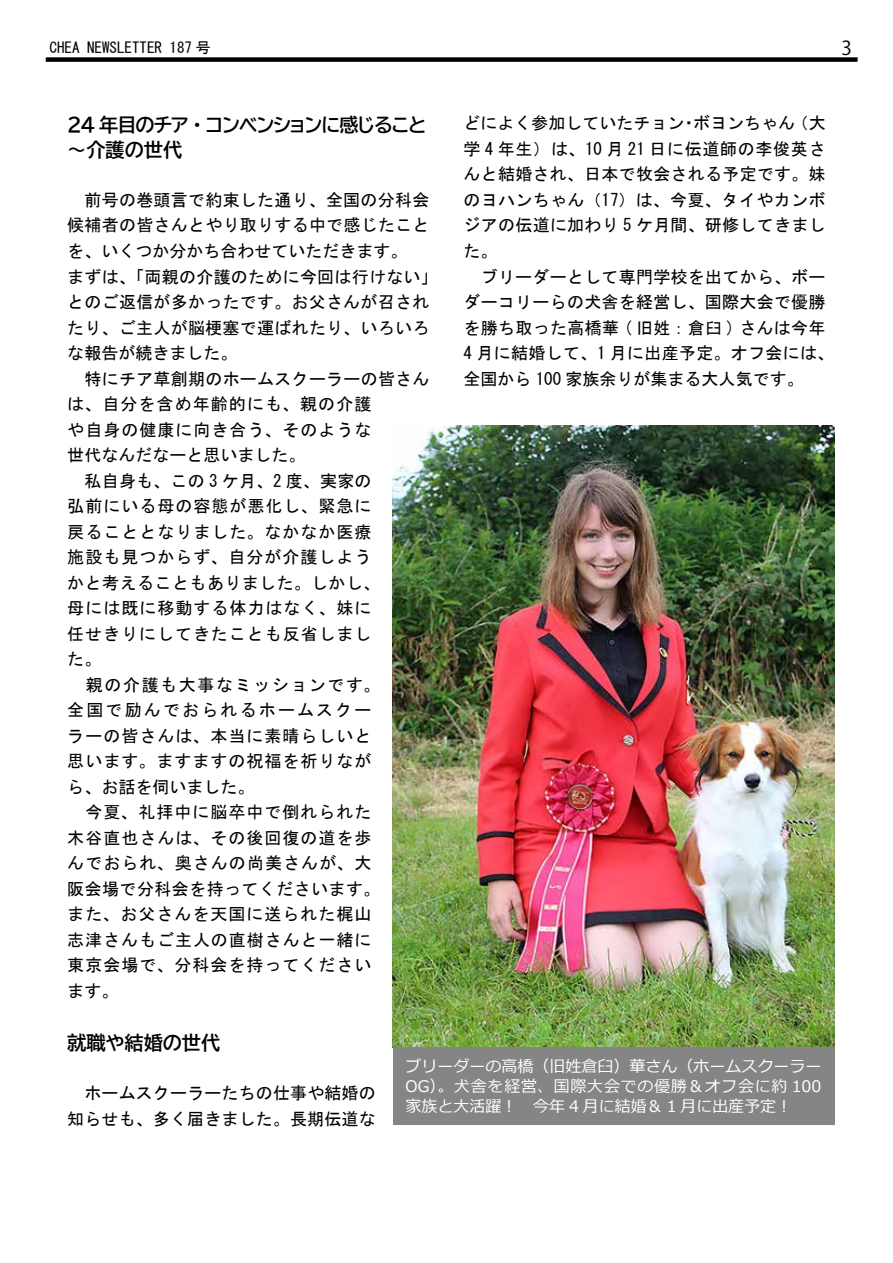
<style>
.page{position:relative;width:893px;height:1263px;background:#fff}
.page>*{position:absolute;margin:0;border:0;box-sizing:border-box;transform-origin:0 0}
.t1{font:19.2px/25.5px "BIZ UDP Gothic Bold";letter-spacing:-.05em;color:#000}
.t2{font:19.2px "BIZ UDP Gothic Bold";color:#000}
.t3{font:19.2px "Koz Go Pr 6 N";color:#000}
.t4{font:16.95px/25.5px "MS Gothic";letter-spacing:.055em;color:#000}
.t5{font:16.95px/25.5px "MS Gothic";letter-spacing:.02em;color:#000}
.t6{font:15.9px/20.2px "Meiryo";letter-spacing:.005em;color:#fff;text-align:justify}
.t7{font:15px "MS Gothic";color:#000}
</style>
<div class="page">
<div style="left:46px;top:57px;width:812px;height:5px;background:#000"></div>
<img style="left:393px;top:425px;width:441px;height:622px">
<div style="left:393px;top:1047px;width:441px;height:78px;background:#858585"></div>
<p class="t7" style="left:50px;top:41px;width:163px">CHEA NEWSLETTER 187 号</p>
<p class="t3" style="left:841px;top:37px;width:12px">3</p>
<p class="t1" style="left:67px;top:112px;width:361px">24 年目のチア・コンベンションに感じること～介護の世代</p>
<p class="t4" style="left:67px;top:187px;width:372px">　前号の巻頭言で約束した通り、全国の分科会候補者の皆さんとやり取りする中で感じたことを、いくつか分かち合わせていただきます。<br>まずは、「両親の介護のために今回は行けない」とのご返信が多かったです。お父さんが召されたり、ご主人が脳梗塞で運ばれたり、いろいろな報告が続きました。<br>　特にチア草創期のホームスクーラーの皆さんは、自分を含め年齢的にも、親の介護<br>や自身の健康に向き合う、そのような<br>世代なんだなーと思いました。<br>　私自身も、この 3 ケ月、2 度、実家の<br>弘前にいる母の容態が悪化し、緊急に<br>戻ることとなりました。なかなか医療<br>施設も見つからず、自分が介護しよう<br>かと考えることもありました。しかし、<br>母には既に移動する体力はなく、妹に<br>任せきりにしてきたことも反省しまし<br>た。<br>　親の介護も大事なミッションです。<br>全国で励んでおられるホームスクー<br>ラーの皆さんは、本当に素晴らしいと<br>思います。ますますの祝福を祈りなが<br>ら、お話を伺いました。<br>　今夏、礼拝中に脳卒中で倒れられた<br>木谷直也さんは、その後回復の道を歩<br>んでおられ、奥さんの尚美さんが、大<br>阪会場で分科会を持ってくださいます。<br>また、お父さんを天国に送られた梶山<br>志津さんもご主人の直樹さんと一緒に<br>東京会場で、分科会を持ってください<br>ます。</p>
<p class="t2" style="left:67px;top:1033px;width:154px">就職や結婚の世代</p>
<p class="t5" style="left:67px;top:1080px;width:310px">　ホームスクーラーたちの仕事や結婚の知らせも、多く届きました。長期伝道な</p>
<p class="t5" style="left:463px;top:111px;width:372px">どによく参加していたチョン・ボヨンちゃん（大学 4 年生）は、10 月 21 日に伝道師の李俊英さんと結婚され、日本で牧会される予定です。妹のヨハンちゃん（17）は、今夏、タイやカンボジアの伝道に加わり 5 ケ月間、研修してきました。<br>　ブリーダーとして専門学校を出てから、ボーダーコリーらの犬舎を経営し、国際大会で優勝を勝ち取った高橋華 ( 旧姓：倉臼 ) さんは今年<br>4 月に結婚して、1 月に出産予定。オフ会には、全国から 100 家族余りが集まる大人気です。</p>
<p class="t6" style="left:406px;top:1057px;width:417px">ブリーダーの高橋（旧姓倉臼）華さん（ホームスクーラーOG）。犬舎を経営、国際大会での優勝＆オフ会に約 100家族と大活躍！　今年 4 月に結婚＆ 1 月に出産予定！　</p>
</div>
